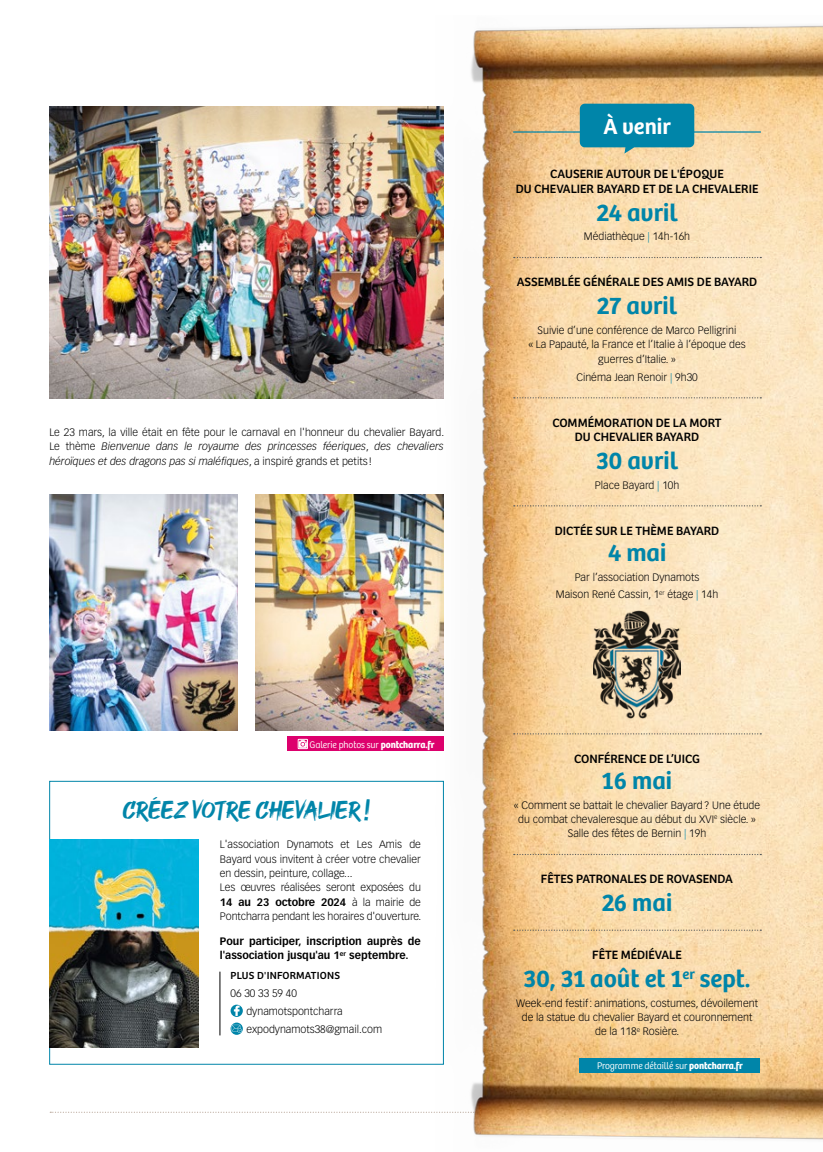
<style>
.page{position:relative;width:823px;height:1152px;background:#fff}
.page>*{position:absolute;margin:0;border:0;box-sizing:border-box;transform-origin:0 0}
.t1{font:600 25px "Bree";color:#0085a9}
.t2{font:25px "GOODBRUSH";color:#0085a9;scale:.95 1}
.t3{font:600 22.5px "Bree";color:#fff}
.t4{font:12.5px/14.4px "Bree";color:#000;text-align:center}
.t5{font:300 10.62px/14.4px "Vectora LT Pro";color:#000;text-align:center}
.t6{font:700 10.62px/14.4px "Vectora LT Pro";color:#000}
.t7{font:10.62px "Bree";letter-spacing:.02em;color:#000}
.t8{font:300 10px "Bree";letter-spacing:-.01em;color:#fff;scale:.95 1}
.s1{font-style:italic}
.s2{font-weight:700}
.s3{color:#0085a9}
.s4{font-style:inherit}
</style>
<div class="page">
<img style="left:50px;top:106px;width:302px;height:293px">
<img style="left:49px;top:494px;width:188px;height:236px">
<img style="left:255px;top:494px;width:97px;height:236px">
<hr style="left:219px;top:971px;width:1px;height:64px;background:#000">
<svg style="left:230px;top:1004px;width:13px;height:13px"></svg>
<svg style="left:234px;top:1005px;width:5px;height:11px"></svg>
<svg style="left:230px;top:1022px;width:13px;height:12px"></svg>
<svg style="left:231px;top:1024px;width:11px;height:9px"></svg>
<img style="left:50px;top:840px;width:148px;height:207px">
<div style="left:287px;top:736px;width:156px;height:15px;background:#dd006d"></div>
<svg style="left:300px;top:741px;width:5px;height:6px"></svg>
<div style="left:298px;top:739px;width:9px;height:10px;border:1px solid #fff"></div>
<svg style="left:50px;top:1111px;width:301px;height:2px"></svg>
<img style="left:352px;top:25px;width:470px;height:1115px">
<hr style="left:513px;top:131px;width:247px;height:2px;background:#0085a9">
<svg style="left:579px;top:104px;width:114px;height:50px;background:#218fa7"></svg>
<svg style="left:513px;top:257px;width:247px;height:1px"></svg>
<svg style="left:513px;top:397px;width:247px;height:1px"></svg>
<svg style="left:513px;top:505px;width:247px;height:1px"></svg>
<img style="left:593px;top:611px;width:87px;height:107px">
<svg style="left:513px;top:733px;width:247px;height:1px"></svg>
<svg style="left:513px;top:854px;width:247px;height:1px"></svg>
<svg style="left:513px;top:929px;width:247px;height:1px"></svg>
<div style="left:579px;top:1057px;width:180px;height:15px;background:#0085a9"></div>
<p class="t5" style="left:49px;top:425px;width:396px;text-align:justify">Le 23 mars, la ville était en fête pour le carnaval en l'honneur du chevalier Bayard.<br>Le thème <span class="s1">Bienvenue dans le royaume des princesses féeriques</span>, <span class="s1">des chevaliers héroïques et des dragons pas si maléfiques</span>, a inspiré grands et petits !</p>
<p class="t8" style="left:309px;top:738px;width:133px">Galerie photos sur <span class="s2">pontcharra.fr</span></p>
<h1 class="t2" style="left:123px;top:795px;width:261px">CRÉEZ VOTRE CHEVALIER!</h1>
<p class="t5" style="left:220px;top:837px;width:203px;text-align:left">L'association Dynamots et Les Amis de Bayard vous invitent à créer votre chevalier en dessin, peinture, collage...<br>Les œuvres réalisées seront exposées du <span class="s2">14 au 23 octobre 2024</span> à la mairie de Pontcharra pendant les horaires d'ouverture.</p>
<p class="t6" style="left:220px;top:934px;width:202px">Pour participer, inscription auprès de l'association jusqu'au 1<sup>er</sup> septembre.</p>
<p class="t7" style="left:230px;top:969px;width:111px">PLUS D'INFORMATIONS</p>
<p class="t5" style="left:246px;top:984px;width:137px;line-height:17.9px;text-align:left;text-indent:-16px">06 30 33 59 40 dynamotspontcharra expodynamots38@gmail.com</p>
<h2 class="t3" style="left:603px;top:109px;width:69px">À venir</h2>
<p class="t4" style="left:515px;top:167px;width:244px">CAUSERIE AUTOUR DE L'ÉPOQUE<br>DU CHEVALIER BAYARD ET DE LA CHEVALERIE</p>
<h1 class="t1" style="left:596px;top:193px;width:83px">24 avril</h1>
<p class="t5" style="left:583px;top:229px;width:108px">Médiathèque <span class="s3">|</span> 14h-16h</p>
<p class="t4" style="left:516px;top:275px;width:242px">ASSEMBLÉE GÉNÉRALE DES AMIS DE BAYARD</p>
<h1 class="t1" style="left:596px;top:286px;width:82px">27 avril</h1>
<p class="t5" style="left:528px;top:323px;width:218px">Suivie d’une conférence de Marco Pelligrini<br>« La Papauté, la France et l’Italie à l’époque des guerres d’Italie. »</p>
<p class="t5" style="left:576px;top:370px;width:123px">Cinéma Jean Renoir <span class="s3">|</span> 9h30</p>
<p class="t4" style="left:552px;top:415px;width:170px">COMMÉMORATION DE LA MORT<br>DU CHEVALIER BAYARD</p>
<h1 class="t1" style="left:595px;top:441px;width:83px">30 avril</h1>
<p class="t5" style="left:594px;top:478px;width:86px">Place Bayard <span class="s3">|</span> 10h</p>
<p class="t4" style="left:554px;top:523px;width:166px">DICTÉE SUR LE THÈME BAYARD</p>
<h1 class="t1" style="left:607px;top:533px;width:60px">4 mai</h1>
<p class="t5" style="left:555px;top:568px;width:164px;line-height:17.9px">Par l’association Dynamots<br>Maison René Cassin, 1<sup>er</sup> étage <span class="s3">|</span> 14h</p>
<p class="t4" style="left:574px;top:751px;width:127px">CONFÉRENCE DE L’UICG</p>
<h1 class="t1" style="left:601px;top:761px;width:72px">16 mai</h1>
<p class="t5" style="left:513px;top:797px;width:248px">« Comment se battait le chevalier Bayard? Une étude du combat chevaleresque au début du <span class="s4">XVI</span><sup>e</sup> siècle. »<br>Salle des fêtes de Bernin <span class="s3">|</span> 19h</p>
<p class="t4" style="left:540px;top:872px;width:193px">FÊTES PATRONALES DE ROVASENDA</p>
<h1 class="t1" style="left:601px;top:883px;width:72px">26 mai</h1>
<p class="t4" style="left:592px;top:947px;width:91px">FÊTE MÉDIÉVALE</p>
<h1 class="t1" style="left:523px;top:959px;width:228px">30, 31 août et 1<sup>er</sup> sept.</h1>
<p class="t5" style="left:515px;top:995px;width:243px">Week-end festif: animations, costumes, dévoilement de la statue du chevalier Bayard et couronnement de la 118<sup>e</sup> Rosière.</p>
<p class="t8" style="left:596px;top:1059px;width:155px">Programme détaillé sur <span class="s2">pontcharra.fr</span></p>
</div>
